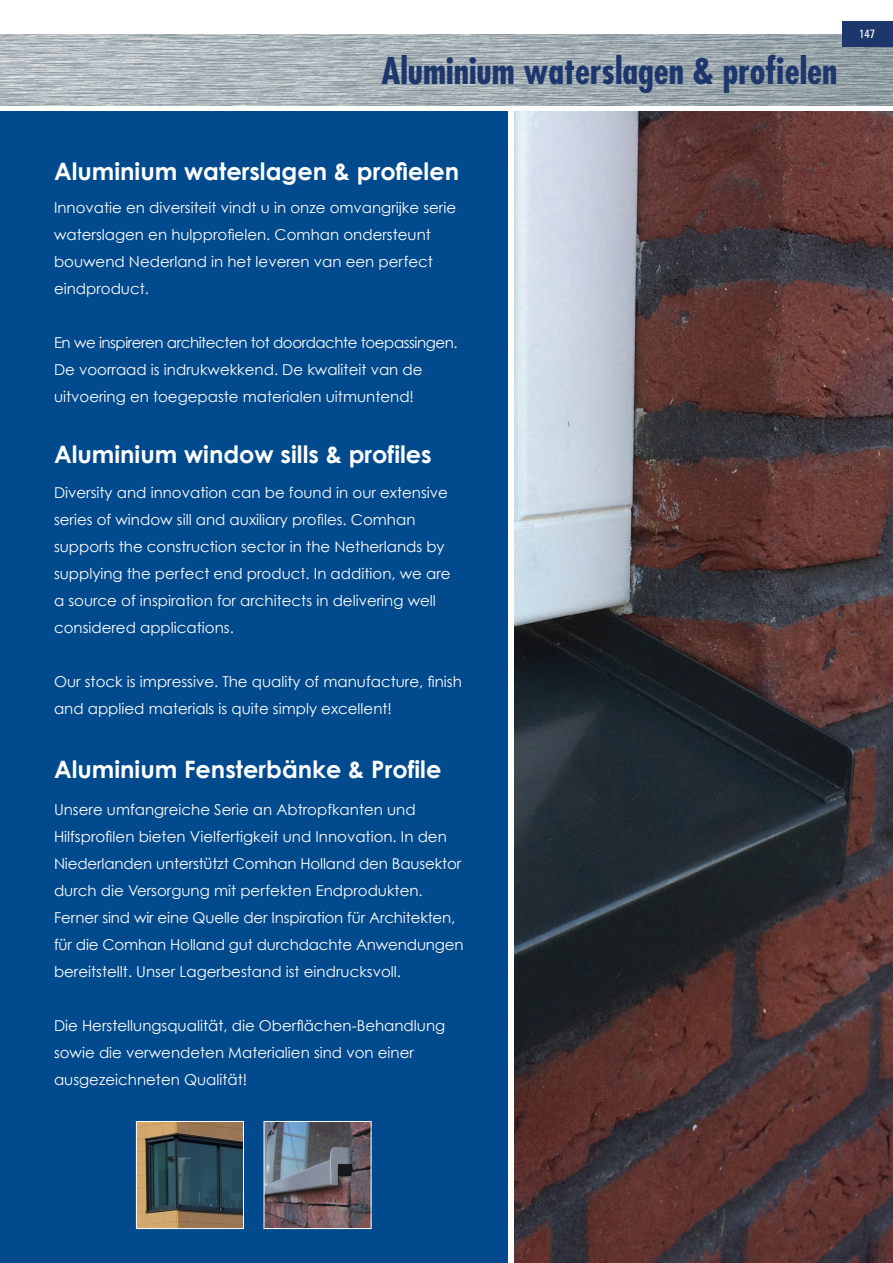
<style>
.page{position:relative;width:893px;height:1263px;background:#fff}
.page>*{position:absolute;margin:0;border:0;box-sizing:border-box;transform-origin:0 0}
.t1{font:700 condensed 36px "Futura";color:#1d366c}
.t2{font:700 24px "Century Gothic";color:#fff}
.t3{font:15px/27px "Century Gothic";color:#fff}
.t4{font:condensed 12px "Univers";color:#fff}
</style>
<div class="page">
<img style="left:0;top:34px;width:893px;height:71px">
<div style="left:0;top:112px;width:507px;height:1151px;background:#004a8d"></div>
<img style="left:514px;top:112px;width:379px;height:1151px">
<img style="left:266px;top:1123px;width:103px;height:104px">
<div style="left:264px;top:1121px;width:107px;height:108px;border:1px solid #fff"></div>
<img style="left:138px;top:1123px;width:104px;height:104px">
<div style="left:136px;top:1121px;width:108px;height:108px;border:1px solid #fff"></div>
<div style="left:842px;top:21px;width:51px;height:26px;background:#1d366c"></div>
<h1 class="t1" style="left:381px;top:48px;width:458px">Aluminium waterslagen &amp; profielen</h1>
<p class="t4" style="left:859px;top:26px;width:17px">147</p>
<h2 class="t2" style="left:54px;top:156px;width:407px">Aluminium waterslagen &amp; profielen</h2>
<p class="t3" style="left:54px;top:194px;width:404px">Innovatie en diversiteit vindt u in onze omvangrijke serie waterslagen en hulpprofielen. Comhan ondersteunt bouwend Nederland in het leveren van een perfect eindproduct.</p>
<p class="t3" style="left:54px;top:329px;width:405px">En we inspireren architecten tot doordachte toepassingen.<br>De voorraad is indrukwekkend. De kwaliteit van de uitvoering en toegepaste materialen uitmuntend!</p>
<h2 class="t2" style="left:54px;top:440px;width:379px">Aluminium window sills &amp; profiles</h2>
<p class="t3" style="left:54px;top:479px;width:398px">Diversity and innovation can be found in our extensive series of window sill and auxiliary profiles. Comhan supports the construction sector in the Netherlands by supplying the perfect end product. In addition, we are a source of inspiration for architects in delivering well considered applications.</p>
<p class="t3" style="left:54px;top:668px;width:409px">Our stock is impressive. The quality of manufacture, finish and applied materials is quite simply excellent!</p>
<h2 class="t2" style="left:54px;top:754px;width:389px">Aluminium Fensterbänke &amp; Profile</h2>
<p class="t3" style="left:54px;top:796px;width:411px">Unsere umfangreiche Serie an Abtropfkanten und Hilfsprofilen bieten Vielfertigkeit und Innovation. In den Niederlanden unterstützt Comhan Holland den Bausektor durch die Versorgung mit perfekten Endprodukten.<br>Ferner sind wir eine Quelle der Inspiration für Architekten, für die Comhan Holland gut durchdachte Anwendungen bereitstellt. Unser Lagerbestand ist eindrucksvoll.</p>
<p class="t3" style="left:54px;top:1012px;width:393px">Die Herstellungsqualität, die Oberflächen-Behandlung sowie die verwendeten Materialien sind von einer ausgezeichneten Qualität!</p>
</div>
